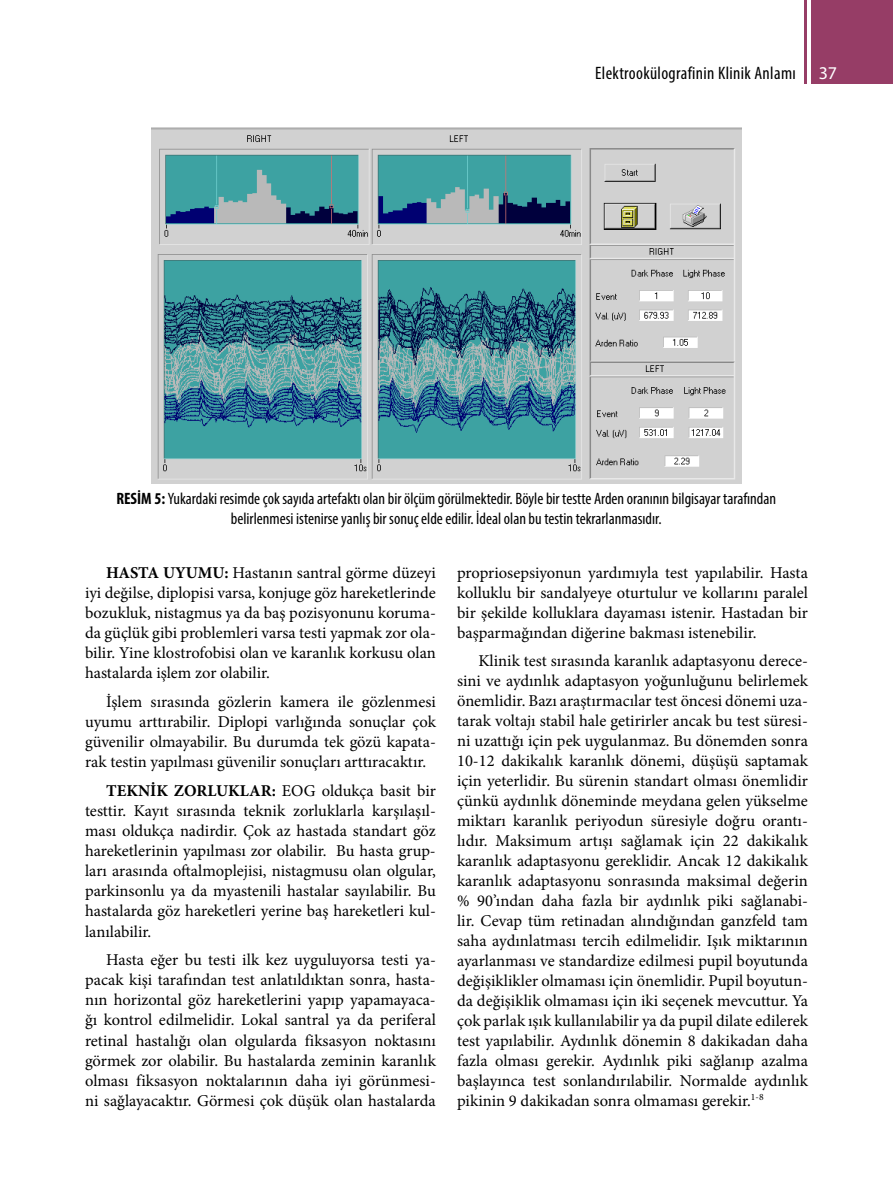
<style>
.page{position:relative;width:893px;height:1191px;background:#fff}
.page>*{position:absolute;margin:0;border:0;box-sizing:border-box;transform-origin:0 0}
.t1{font:condensed 18px "Myriad Pro";letter-spacing:.02em;color:#000}
.t2{font:18px "Myriad Pro";color:#fff}
.t3{font:16.5px/20px "Minion Pro";color:#000;text-align:justify}
.t4{font:condensed 16.5px/19.8px "Myriad Pro";color:#000;text-align:center}
.s1{font-weight:700}
</style>
<div class="page">
<div style="left:811px;top:0;width:82px;height:84px;background:#963d66"></div>
<hr style="left:804px;top:0;width:3px;height:84px;background:#963d66">
<img style="left:151px;top:128px;width:590px;height:356px">
<p class="t1" style="left:595px;top:62px;width:202px">Elektrookülografinin Klinik Anlamı</p>
<p class="t2" style="left:819px;top:61px;width:20px">37</p>
<p class="t4" style="left:116px;top:488px;width:661px"><span class="s1">RESİM 5:</span> Yukardaki resimde çok sayıda artefaktı olan bir ölçüm görülmektedir. Böyle bir testte Arden oranının bilgisayar tarafından belirlenmesi istenirse yanlış bir sonuç elde edilir. İdeal olan bu testin tekrarlanmasıdır.</p>
<p class="t3" style="left:85px;top:562px;width:352px;text-indent:21px"><span class="s1">HASTA UYUMU:</span> Hastanın santral görme düzeyi iyi değilse, diplopisi varsa, konjuge göz hareketlerinde bozukluk, nistagmus ya da baş pozisyonunu koruma&shy;da güçlük gibi problemleri varsa testi yapmak zor ola&shy;bilir. Yine klostrofobisi olan ve karanlık korkusu olan hastalarda işlem zor olabilir.</p>
<p class="t3" style="left:85px;top:691px;width:352px;text-indent:21px">İşlem sırasında gözlerin kamera ile gözlenmesi uyumu arttırabilir. Diplopi varlığında sonuçlar çok güvenilir olmayabilir. Bu durumda tek gözü kapata&shy;rak testin yapılması güvenilir sonuçları arttıracaktır.</p>
<p class="t3" style="left:85px;top:780px;width:352px;text-indent:21px"><span class="s1">TEKNİK ZORLUKLAR:</span> EOG oldukça basit bir testtir. Kayıt sırasında teknik zorluklarla karşılaşıl&shy;ması oldukça nadirdir. Çok az hastada standart göz hareketlerinin yapılması zor olabilir. Bu hasta grup&shy;ları arasında oftalmoplejisi, nistagmusu olan olgular, parkinsonlu ya da myastenili hastalar sayılabilir. Bu hastalarda göz hareketleri yerine baş hareketleri kul&shy;lanılabilir.</p>
<p class="t3" style="left:85px;top:950px;width:352px;text-indent:21px">Hasta eğer bu testi ilk kez uyguluyorsa testi ya&shy;pacak kişi tarafından test anlatıldıktan sonra, hasta&shy;nın horizontal göz hareketlerini yapıp yapamayaca&shy;ğı kontrol edilmelidir. Lokal santral ya da periferal retinal hastalığı olan olgularda fiksasyon noktasını görmek zor olabilir. Bu hastalarda zeminin karanlık olması fiksasyon noktalarının daha iyi görünmesi&shy;ni sağlayacaktır. Görmesi çok düşük olan hastalarda</p>
<p class="t3" style="left:457px;top:562px;width:352px">propriosepsiyonun yardımıyla test yapılabilir. Hasta kolluklu bir sandalyeye oturtulur ve kollarını paralel bir şekilde kolluklara dayaması istenir. Hastadan bir başparmağından diğerine bakması istenebilir.</p>
<p class="t3" style="left:457px;top:651px;width:352px;text-indent:21px">Klinik test sırasında karanlık adaptasyonu derece&shy;sini ve aydınlık adaptasyon yoğunluğunu belirlemek önemlidir. Bazı araştırmacılar test öncesi dönemi uza&shy;tarak voltajı stabil hale getirirler ancak bu test süresi&shy;ni uzattığı için pek uygulanmaz. Bu dönemden sonra 10-12 dakikalık karanlık dönemi, düşüşü saptamak için yeterlidir. Bu sürenin standart olması önemlidir çünkü aydınlık döneminde meydana gelen yükselme miktarı karanlık periyodun süresiyle doğru orantı&shy;lıdır. Maksimum artışı sağlamak için 22 dakikalık karanlık adaptasyonu gereklidir. Ancak 12 dakikalık karanlık adaptasyonu sonrasında maksimal değerin % 90’ından daha fazla bir aydınlık piki sağlanabi&shy;lir. Cevap tüm retinadan alındığından ganzfeld tam saha aydınlatması tercih edilmelidir. Işık miktarının ayarlanması ve standardize edilmesi pupil boyutunda değişiklikler olmaması için önemlidir. Pupil boyutun&shy;da değişiklik olmaması için iki seçenek mevcuttur. Ya çok parlak ışık kullanılabilir ya da pupil dilate edilerek test yapılabilir. Aydınlık dönemin 8 dakikadan daha fazla olması gerekir. Aydınlık piki sağlanıp azalma başlayınca test sonlandırılabilir. Normalde aydınlık pikinin 9 dakikadan sonra olmaması gerekir.<sup>1-8</sup></p>
</div>
